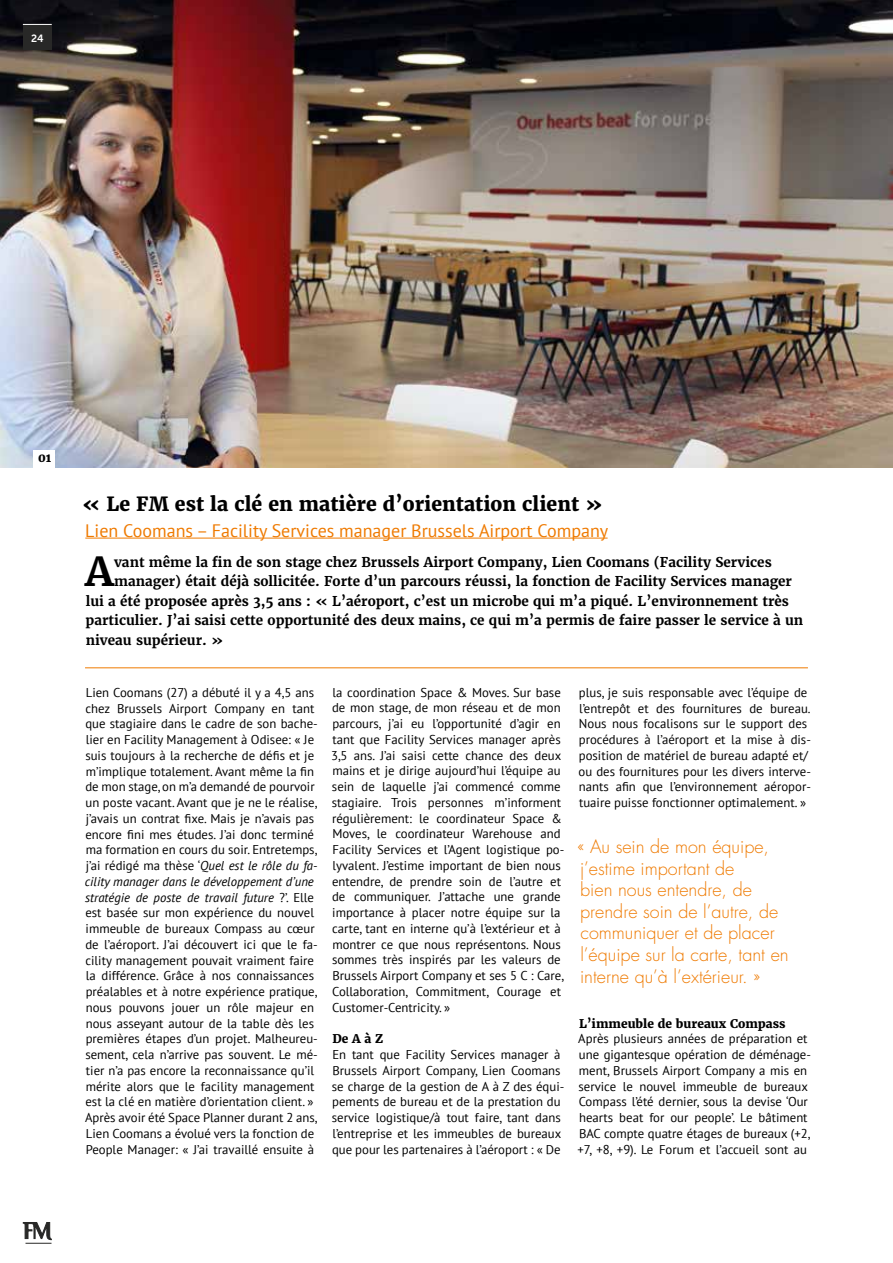
<style>
.page{position:relative;width:893px;height:1263px;background:#fff}
.page>*{position:absolute;margin:0;border:0;box-sizing:border-box;transform-origin:0 0}
.t1{font:700 39.75px "Merriweather";color:#000}
.t2{font:800 19.5px "Merriweather";color:#000}
.t3{font:300 18px/21.6px "Futura LT";color:#ef7a00}
.t4{font:18px "PT Sans";color:#ef7a00}
.t5{font:700 13.5px "Merriweather";color:#000}
.t6{font:12.75px/15.8px "PT Sans";color:#000}
.t7{font:800 12px "Merriweather";color:#000}
.t8{font:10.5px "Museo Sans 700";color:#fff}
.s1{font-style:italic}
</style>
<div class="page">
<svg style="left:23px;top:1222px;width:29px;height:22px"></svg>
<img style="left:0;top:0;width:893px;height:467px">
<div style="left:34px;top:450px;width:21px;height:19px;background:#fff"></div>
<hr style="left:85px;top:667px;width:723px;height:1px;background:#ef7a00">
<hr style="left:85px;top:538px;width:523px;height:1px;background:#ef7a00">
<div style="left:23px;top:25px;width:29px;height:25px;background:#282827"></div>
<svg style="left:23px;top:24px;width:29px;height:1px"></svg>
<p class="t8" style="left:31px;top:32px;width:14px">24</p>
<p class="t7" style="left:38px;top:450px;width:15px">01</p>
<h2 class="t2" style="left:82px;top:492px;width:523px">« Le FM est la clé en matière d’orientation client »</h2>
<h3 class="t4" style="left:85px;top:519px;width:524px">Lien Coomans – Facility Services manager Brussels Airport Company</h3>
<h1 class="t1" style="left:86px;top:547px;width:29px">A</h1>
<p class="t5" style="left:114px;top:553px;width:659px">vant même la fin de son stage chez Brussels Airport Company, Lien Coomans (Facility Services</p>
<p class="t5" style="left:114px;top:573px;width:679px">manager) était déjà sollicitée. Forte d’un parcours réussi, la fonction de Facility Services manager</p>
<p class="t5" style="left:86px;top:592px;width:705px">lui a été proposée après 3,5 ans : « L’aéroport, c’est un microbe qui m’a piqué. L’environnement très</p>
<p class="t5" style="left:86px;top:612px;width:719px">particulier. J’ai saisi cette opportunité des deux mains, ce qui m’a permis de faire passer le service à un</p>
<p class="t5" style="left:86px;top:631px;width:139px">niveau supérieur. »</p>
<p class="t6" style="left:85px;top:684px;width:234px">Lien Coomans (27) a débuté il y a 4,5 ans chez Brussels Airport Company en tant que stagiaire dans le cadre de son bache&shy;lier en Facility Management à Odisee: « Je suis toujours à la recherche de défis et je m’implique totalement. Avant même la fin de mon stage, on m’a demandé de pourvoir un poste vacant. Avant que je ne le réalise, j’avais un contrat fixe. Mais je n’avais pas encore fini mes études. J’ai donc terminé ma formation en cours du soir. Entretemps, j’ai rédigé ma thèse ‘<span class="s1">Quel est le rôle du fa&shy;cility manager dans le développement d’une stratégie de poste de travail future</span> ?’. Elle est basée sur mon expérience du nouvel immeuble de bureaux Compass au cœur de l’aéroport. J’ai découvert ici que le fa&shy;cility management pouvait vraiment faire la différence. Grâce à nos connaissances préalables et à notre expérience pratique, nous pouvons jouer un rôle majeur en nous asseyant autour de la table dès les premières étapes d’un projet. Malheureu&shy;sement, cela n’arrive pas souvent. Le mé&shy;tier n’a pas encore la reconnaissance qu’il mérite alors que le facility management est la clé en matière d’orientation client. » Après avoir été Space Planner durant 2 ans, Lien Coomans a évolué vers la fonction de People Manager: « J’ai travaillé ensuite à</p>
<p class="t6" style="left:331px;top:684px;width:235px">la coordination Space &amp; Moves. Sur base de mon stage, de mon réseau et de mon parcours, j’ai eu l’opportunité d’agir en tant que Facility Services manager après 3,5 ans. J’ai saisi cette chance des deux mains et je dirige aujourd’hui l’équipe au sein de laquelle j’ai commencé comme stagiaire. Trois personnes m’informent régulièrement: le coordinateur Space &amp; Moves, le coordinateur Warehouse and Facility Services et l’Agent logistique po&shy;lyvalent. J’estime important de bien nous entendre, de prendre soin de l’autre et de communiquer. J’attache une grande importance à placer notre équipe sur la carte, tant en interne qu’à l’extérieur et à montrer ce que nous représentons. Nous sommes très inspirés par les valeurs de Brussels Airport Company et ses 5 C : Care, Collaboration, Commitment, Courage et Customer-Centricity. »</p>
<p class="t7" style="left:332px;top:1031px;width:52px">De A à Z</p>
<p class="t6" style="left:332px;top:1046px;width:234px">En tant que Facility Services manager à Brussels Airport Company, Lien Coomans se charge de la gestion de A à Z des équi&shy;pements de bureau et de la prestation du service logistique/à tout faire, tant dans l’entreprise et les immeubles de bureaux que pour les partenaires à l’aéroport : « De</p>
<p class="t6" style="left:579px;top:684px;width:234px">plus, je suis responsable avec l’équipe de l’entrepôt et des fournitures de bureau.<br>Nous nous focalisons sur le support des procédures à l’aéroport et la mise à dis&shy;position de matériel de bureau adapté et/ ou des fournitures pour les divers interve&shy;nants afin que l’environnement aéropor&shy;tuaire puisse fonctionner optimalement. »</p>
<h3 class="t3" style="left:577px;top:836px;width:213px">« Au sein de mon équipe, j’estime important de<br>bien nous entendre, de prendre soin de l’autre, de communiquer et de placer l’équipe sur la carte, tant en interne qu’à l’extérieur. »</h3>
<p class="t7" style="left:579px;top:1015px;width:208px">L’immeuble de bureaux Compass</p>
<p class="t6" style="left:577px;top:1031px;width:235px">Après plusieurs années de préparation et une gigantesque opération de déménage&shy;ment, Brussels Airport Company a mis en service le nouvel immeuble de bureaux Compass l’été dernier, sous la devise ‘Our hearts beat for our people’. Le bâtiment BAC compte quatre étages de bureaux (+2, +7, +8, +9). Le Forum et l’accueil sont au</p>
</div>
